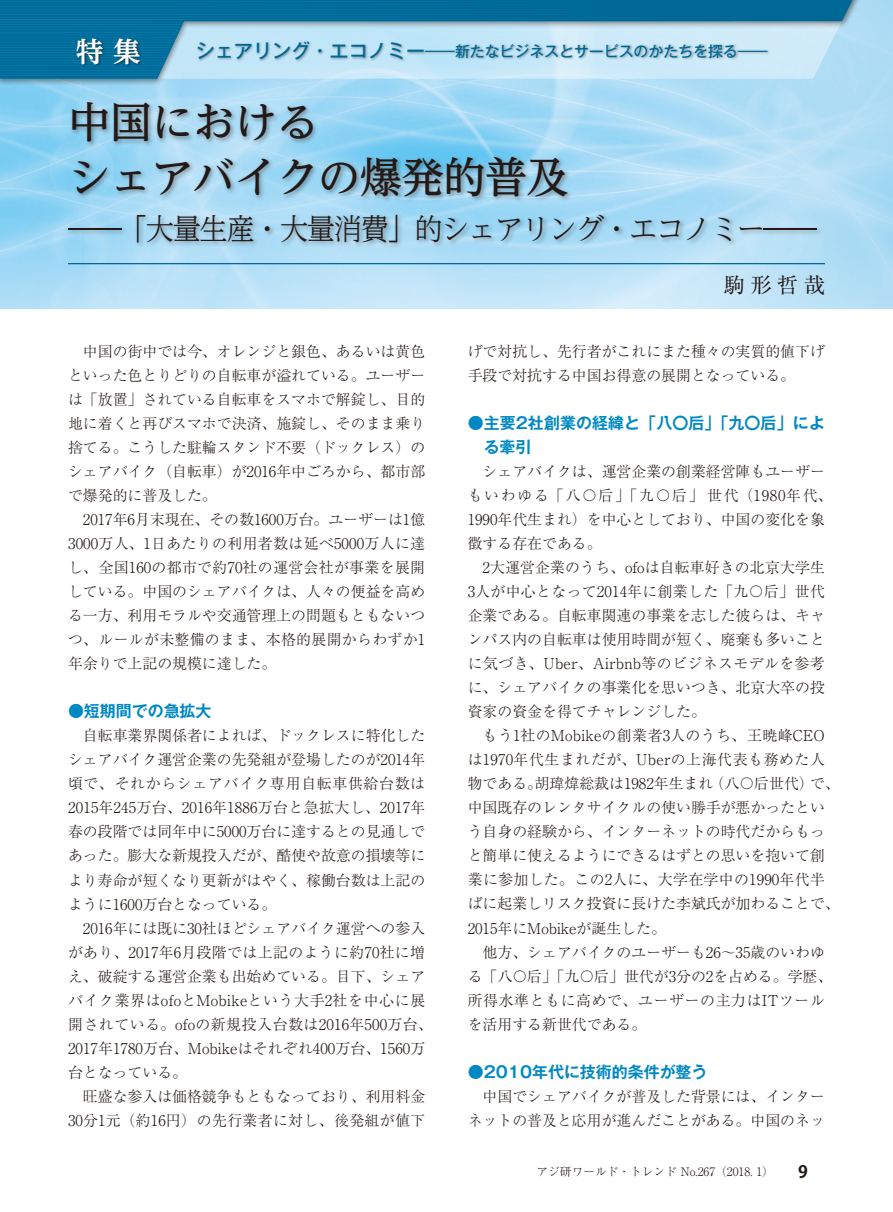
<style>
.page{position:relative;width:893px;height:1212px;background:#fff}
.page>*{position:absolute;margin:0;border:0;box-sizing:border-box;transform-origin:0 0}
.t1{font:500 42.45px/54.2px "UD Reimin Pr 6 N";letter-spacing:-.02em;color:#231916}
.t2{font:300 29.7px "UD Reimin Pr 6 N";letter-spacing:-.05em;color:#231916;scale:1.8 1}
.t3{font:700 27.6px "UD Reimin Pr 6 N";color:#fff}
.t4{font:21.3px "Ryumin Pr 6 N";color:#231916}
.t5{font:700 16.95px "Koz Go Pr 6 N";color:#231916}
.t6{font:700 15.9px/24px "Gothic MB101 Pr 6 N De";color:#0088c3}
.t7{font:300 14.85px/24px "Ryumin Pr 6 N";color:#231916}
.t8{font:500 14.85px "Gothic MB101 Pr 6 N";color:#006896;scale:2 1}
.t9{font:300 11.7px "Ryumin Pr 6 N";color:#231916}
.s1{font-size:19.2px}
</style>
<div class="page">
<div style="left:0;top:0;width:866px;height:86px;background:#231916;opacity:.5"></div>
<svg style="left:732px;top:0;width:127px;height:79px;background:#8dc0d9"></svg>
<svg style="left:0;top:0;width:732px;height:79px;background:#5aa3c3"></svg>
<hr style="left:68px;top:263px;width:757px;height:1px;background:#006896">
<div style="left:76px;top:37px;width:67px;height:30px;background:#231916;opacity:.6"></div>
<div style="left:196px;top:41px;width:575px;height:22px;background:#231916;opacity:.4"></div>
<div style="left:66px;top:100px;width:758px;height:149px;background:#231916;opacity:.4"></div>
<h3 class="t3" style="left:76px;top:29px;width:66px">特 集</h3>
<p class="t8" style="left:196px;top:39px;width:287px"><span class="s1">シェアリング・エコノミー</span>―新たなビジネスとサービスのかたちを探る―</p>
<h1 class="t1" style="left:68px;top:94px;width:502px">中国における<br>シェアバイクの爆発的普及</h1>
<h2 class="t2" style="left:68px;top:204px;width:418px">―「大量生産・大量消費」的シェアリング・エコノミー―</h2>
<p class="t7" style="left:68px;top:338px;width:359px;text-align:justify;text-indent:15px">中国の街中では今、オレンジと銀色、あるいは黄色といった色とりどりの自転車が溢れている。ユーザーは「放置」されている自転車をスマホで解錠し、目的地に着くと再びスマホで決済、施錠し、そのまま乗り捨てる。こうした駐輪スタンド不要（ドックレス）のシェアバイク（自転車）が2016年中ごろから、都市部で爆発的に普及した。</p>
<p class="t7" style="left:68px;top:507px;width:359px;text-align:justify;text-indent:15px">2017年6月末現在、その数1600万台。ユーザーは1億3000万人、1日あたりの利用者数は延べ5000万人に達し、全国160の都市で約70社の運営会社が事業を展開している。中国のシェアバイクは、人々の便益を高める一方、利用モラルや交通管理上の問題もともないつつ、ルールが未整備のまま、本格的展開からわずか1年余りで上記の規模に達した。</p>
<p class="t6" style="left:68px;top:699px;width:145px">●短期間での急拡大</p>
<p class="t7" style="left:68px;top:723px;width:359px;text-align:justify;text-indent:15px">自転車業界関係者によれば、ドックレスに特化したシェアバイク運営企業の先発組が登場したのが2014年頃で、それからシェアバイク専用自転車供給台数は2015年245万台、2016年1886万台と急拡大し、2017年春の段階では同年中に5000万台に達するとの見通しであった。膨大な新規投入だが、酷使や故意の損壊等により寿命が短くなり更新がはやく、稼働台数は上記のように1600万台となっている。</p>
<p class="t7" style="left:68px;top:915px;width:366px;text-indent:15px">2016年には既に30社ほどシェアバイク運営への参入があり、2017年6月段階では上記のように約70社に増え、破綻する運営企業も出始めている。目下、シェアバイク業界はofoとMobikeという大手2社を中心に展開されている。ofoの新規投入台数は2016年500万台、<br>2017年1780万台、Mobikeはそれぞれ400万台、1560万台となっている。</p>
<p class="t7" style="left:68px;top:1083px;width:359px;text-align:right">旺盛な参入は価格競争もともなっており、利用料金<br>30分1元（約16円）の先行業者に対し、後発組が値下</p>
<h3 class="t4" style="left:724px;top:268px;width:102px">駒形哲哉</h3>
<p class="t7" style="left:468px;top:338px;width:359px">げで対抗し、先行者がこれにまた種々の実質的値下げ手段で対抗する中国お得意の展開となっている。</p>
<p class="t6" style="left:484px;top:410px;width:343px;text-indent:-16px">●主要2社創業の経緯と「八〇后」「九〇后」による牽引</p>
<p class="t7" style="left:468px;top:459px;width:366px;text-indent:15px">シェアバイクは、運営企業の創業経営陣もユーザーもいわゆる「八〇后」「九〇后」世代（1980年代、<br>1990年代生まれ）を中心としており、中国の変化を象徴する存在である。</p>
<p class="t7" style="left:468px;top:555px;width:359px;text-align:justify;text-indent:15px">2大運営企業のうち、ofoは自転車好きの北京大学生3人が中心となって2014年に創業した「九〇后」世代企業である。自転車関連の事業を志した彼らは、キャンパス内の自転車は使用時間が短く、廃棄も多いことに気づき、Uber、Airbnb等のビジネスモデルを参考に、シェアバイクの事業化を思いつき、北京大卒の投資家の資金を得てチャレンジした。</p>
<p class="t7" style="left:468px;top:723px;width:374px;text-indent:15px">もう1社のMobikeの創業者3人のうち、王暁峰CEOは1970年代生まれだが、Uberの上海代表も務めた人物である。胡瑋煒総裁は1982年生まれ（八〇后世代）で、中国既存のレンタサイクルの使い勝手が悪かったという自身の経験から、インターネットの時代だからもっと簡単に使えるようにできるはずとの思いを抱いて創業に参加した。この2人に、大学在学中の1990年代半ばに起業しリスク投資に長けた李斌氏が加わることで、<br>2015年にMobikeが誕生した。</p>
<p class="t7" style="left:468px;top:939px;width:366px;text-indent:15px">他方、シェアバイクのユーザーも26～35歳のいわゆる「八〇后」「九〇后」世代が3分の2を占める。学歴、所得水準ともに高めで、ユーザーの主力はITツールを活用する新世代である。</p>
<p class="t6" style="left:468px;top:1059px;width:241px">●2010年代に技術的条件が整う</p>
<p class="t7" style="left:468px;top:1083px;width:359px;text-align:right">中国でシェアバイクが普及した背景には、インターネットの普及と応用が進んだことがある。中国のネッ</p>
<p class="t9" style="left:537px;top:1162px;width:239px">アジ研ワールド・トレンド No.267（2018. 1）</p>
<p class="t5" style="left:798px;top:1162px;width:11px">9</p>
</div>
